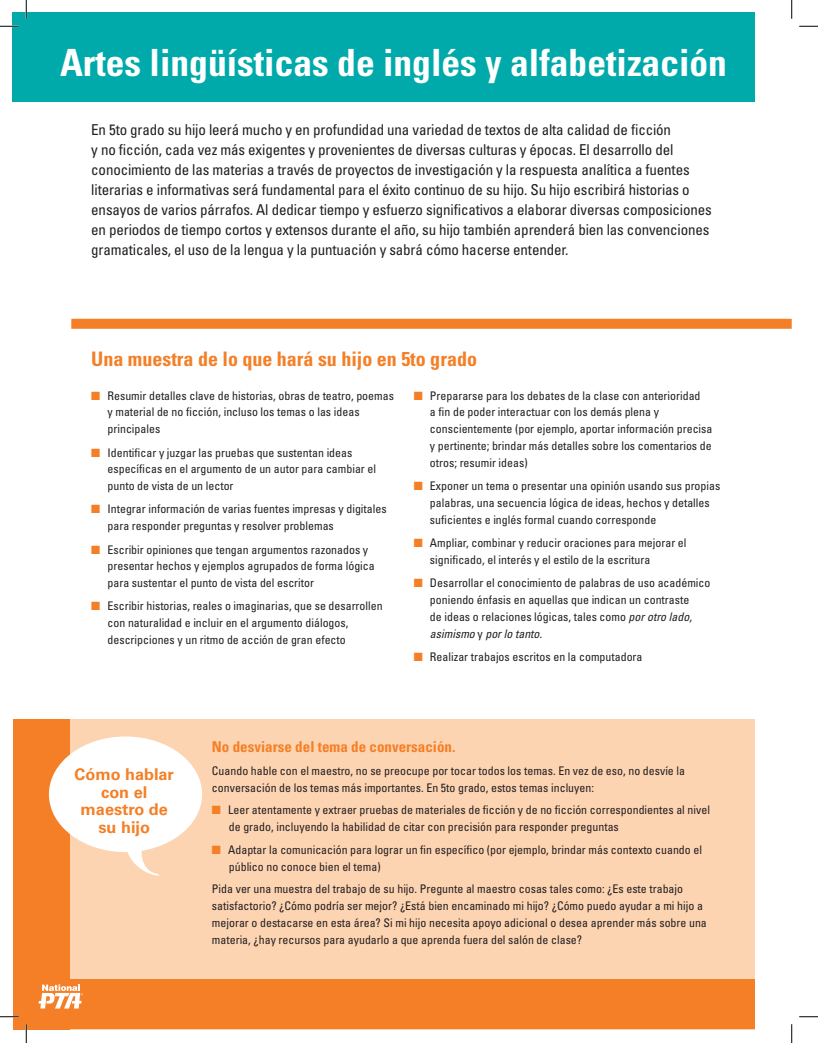
<style>
.page{position:relative;width:818px;height:1043px;background:#fff}
.page>*{position:absolute;margin:0;border:0;box-sizing:border-box;transform-origin:0 0}
.t1{font:700 condensed 37.5px "Univers LT Std";color:#fff}
.t2{font:700 condensed 20px "Univers LT Std";color:#f47f26}
.t3{font:700 16.25px/17.5px "Univers LT Std";color:#f47f26;text-align:center}
.t4{font:condensed 15px/20px "Univers LT Std";letter-spacing:-.01em;color:#231f20}
.t5{font:700 condensed 15px "Univers LT Std";color:#f47f26}
.t6{font:condensed 11.88px/16.9px "Univers LT Std";color:#231f20}
.s1{color:#f47f26}
.s2{font-style:italic}
</style>
<div class="page">
<div style="left:13px;top:13px;width:742px;height:89px;background:#0aa"></div>
<div style="left:26px;top:719px;width:728px;height:311px;background:#fdd4b2"></div>
<div style="left:13px;top:719px;width:56px;height:311px;background:#f47f26"></div>
<div style="left:67px;top:979px;width:687px;height:49px;background:#f47f26"></div>
<div style="left:71px;top:319px;width:720px;height:10px;background:#f47f26"></div>
<div style="left:49px;top:736px;width:153px;height:116px;background:#fff;border-radius:50%"></div>
<svg style="left:127px;top:847px;width:32px;height:29px"></svg>
<svg style="left:38px;top:984px;width:45px;height:25px"></svg>
<svg style="left:0;top:25px;width:19px;height:2px"></svg>
<svg style="left:799px;top:25px;width:19px;height:2px"></svg>
<svg style="left:0;top:1016px;width:19px;height:1px"></svg>
<svg style="left:799px;top:1016px;width:19px;height:1px"></svg>
<svg style="left:25px;top:0;width:2px;height:19px"></svg>
<svg style="left:25px;top:1024px;width:2px;height:18px"></svg>
<svg style="left:791px;top:0;width:1px;height:19px"></svg>
<svg style="left:791px;top:1024px;width:1px;height:18px"></svg>
<h1 class="t1" style="left:60px;top:40px;width:668px">Artes lingüísticas de inglés y alfabetización</h1>
<p class="t4" style="left:91px;top:120px;width:622px">En 5to grado su hijo leerá mucho y en profundidad una variedad de textos de alta calidad de ficción<br>y no ficción, cada vez más exigentes y provenientes de diversas culturas y épocas. El desarrollo del conocimiento de las materias a través de proyectos de investigación y la respuesta analítica a fuentes literarias e informativas será fundamental para el éxito continuo de su hijo. Su hijo escribirá historias o ensayos de varios párrafos. Al dedicar tiempo y esfuerzo significativos a elaborar diversas composiciones en periodos de tiempo cortos y extensos durante el año, su hijo también aprenderá bien las convenciones gramaticales, el uso de la lengua y la puntuación y sabrá cómo hacerse entender.</p>
<h2 class="t2" style="left:91px;top:346px;width:387px">Una muestra de lo que hará su hijo en 5to grado</h2>
<p class="t6" style="left:107px;top:387px;width:288px;text-indent:-16px"><span class="s1">■</span> Resumir detalles clave de historias, obras de teatro, poemas y material de no ficción, incluso los temas o las ideas principales</p>
<p class="t6" style="left:107px;top:443px;width:270px;text-indent:-16px"><span class="s1">■</span> Identificar y juzgar las pruebas que sustentan ideas específicas en el argumento de un autor para cambiar el punto de vista de un lector</p>
<p class="t6" style="left:107px;top:500px;width:280px;text-indent:-16px"><span class="s1">■</span> Integrar información de varias fuentes impresas y digitales para responder preguntas y resolver problemas</p>
<p class="t6" style="left:107px;top:540px;width:269px;text-indent:-16px"><span class="s1">■</span> Escribir opiniones que tengan argumentos razonados y presentar hechos y ejemplos agrupados de forma lógica para sustentar el punto de vista del escritor</p>
<p class="t6" style="left:107px;top:597px;width:276px;text-indent:-16px"><span class="s1">■</span> Escribir historias, reales o imaginarias, que se desarrollen con naturalidad e incluir en el argumento diálogos, descripciones y un ritmo de acción de gran efecto</p>
<p class="t6" style="left:430px;top:387px;width:284px;text-indent:-16px"><span class="s1">■</span> Prepararse para los debates de la clase con anterioridad<br>a fin de poder interactuar con los demás plena y conscientemente (por ejemplo, aportar información precisa y pertinente; brindar más detalles sobre los comentarios de otros; resumir ideas)</p>
<p class="t6" style="left:430px;top:477px;width:292px;text-indent:-16px"><span class="s1">■</span> Exponer un tema o presentar una opinión usando sus propias palabras, una secuencia lógica de ideas, hechos y detalles suficientes e inglés formal cuando corresponde</p>
<p class="t6" style="left:430px;top:534px;width:258px;text-indent:-16px"><span class="s1">■</span> Ampliar, combinar y reducir oraciones para mejorar el significado, el interés y el estilo de la escritura</p>
<p class="t6" style="left:430px;top:574px;width:282px;text-indent:-16px"><span class="s1">■</span> Desarrollar el conocimiento de palabras de uso académico poniendo énfasis en aquellas que indican un contraste<br>de ideas o relaciones lógicas, tales como <span class="s2">por otro lado, asimismo</span> y <span class="s2">por lo tanto.</span></p>
<p class="t6" style="left:413px;top:648px;width:230px"><span class="s1">■</span> Realizar trabajos escritos en la computadora</p>
<h3 class="t3" style="left:75px;top:766px;width:101px">Cómo hablar con el maestro de su hijo</h3>
<p class="t5" style="left:212px;top:737px;width:245px">No desviarse del tema de conversación.</p>
<p class="t6" style="left:212px;top:762px;width:474px">Cuando hable con el maestro, no se preocupe por tocar todos los temas. En vez de eso, no desvíe la conversación de los temas más importantes. En 5to grado, estos temas incluyen:</p>
<p class="t6" style="left:229px;top:801px;width:482px;text-indent:-17px"><span class="s1">■</span> Leer atentamente y extraer pruebas de materiales de ficción y de no ficción correspondientes al nivel de grado, incluyendo la habilidad de citar con precisión para responder preguntas</p>
<p class="t6" style="left:229px;top:840px;width:474px;text-indent:-17px"><span class="s1">■</span> Adaptar la comunicación para lograr un fin específico (por ejemplo, brindar más contexto cuando el público no conoce bien el tema)</p>
<p class="t6" style="left:212px;top:880px;width:496px">Pida ver una muestra del trabajo de su hijo. Pregunte al maestro cosas tales como: ¿Es este trabajo satisfactorio? ¿Cómo podría ser mejor? ¿Está bien encaminado mi hijo? ¿Cómo puedo ayudar a mi hijo a mejorar o destacarse en esta área? Si mi hijo necesita apoyo adicional o desea aprender más sobre una materia, ¿hay recursos para ayudarlo a que aprenda fuera del salón de clase?</p>
</div>
